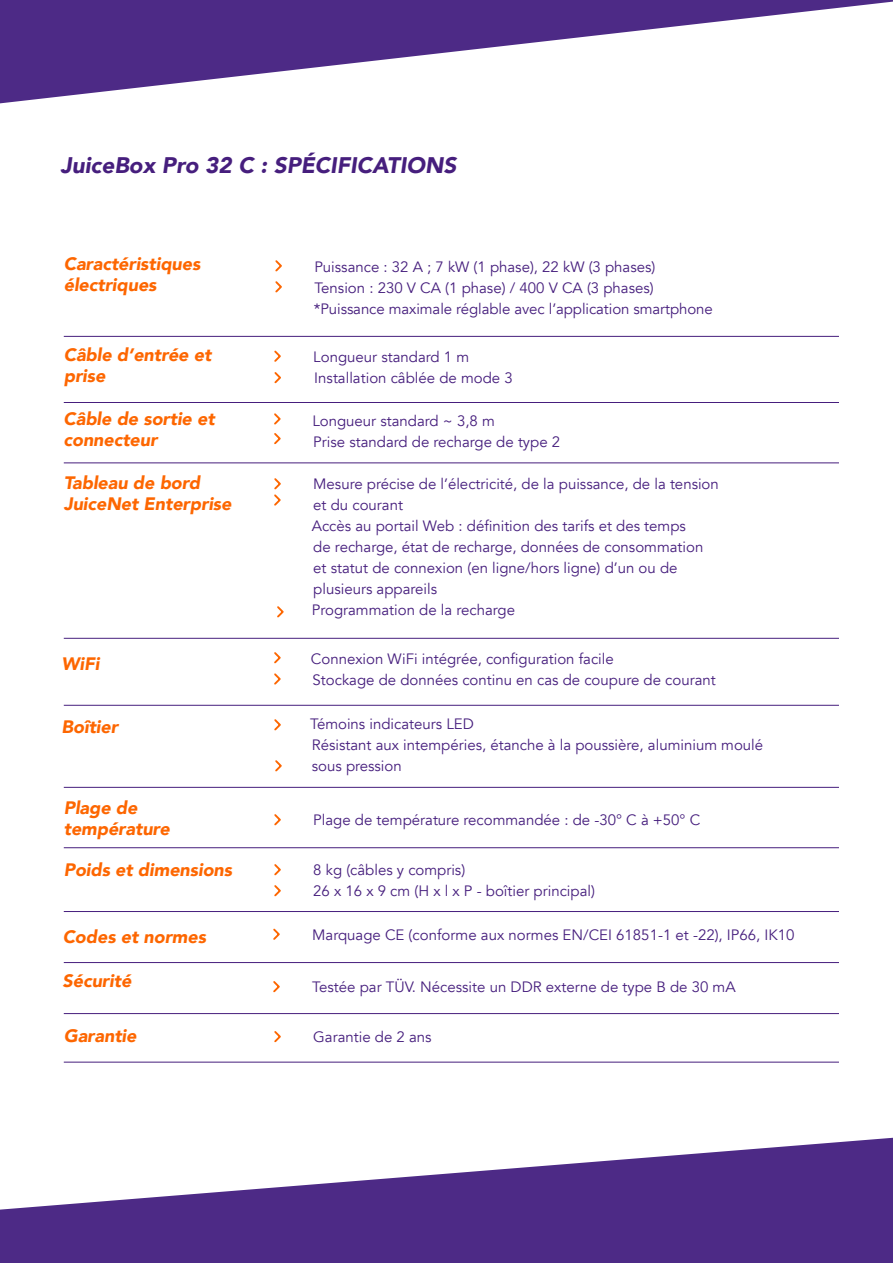
<style>
.page{position:relative;width:893px;height:1263px;background:#fff}
.page>*{position:absolute;margin:0;border:0;box-sizing:border-box;transform-origin:0 0}
.t1{font:italic 900 22.5px "Avenir";color:#461e7d}
.t2{font:italic 900 18px/21px "Avenir";letter-spacing:-.005em;color:#fd6600}
.t3{font:15px/21px "Avenir";color:#461e7d}
</style>
<div class="page">
<svg style="left:0;top:0;width:893px;height:103px;fill:#4d2a86"></svg>
<svg style="left:275px;top:260px;width:7px;height:12px"></svg>
<svg style="left:275px;top:281px;width:7px;height:12px"></svg>
<svg style="left:274px;top:350px;width:7px;height:12px"></svg>
<svg style="left:273px;top:928px;width:7px;height:12px"></svg>
<svg style="left:273px;top:981px;width:7px;height:12px"></svg>
<svg style="left:274px;top:719px;width:7px;height:12px"></svg>
<svg style="left:274px;top:864px;width:7px;height:12px"></svg>
<svg style="left:274px;top:885px;width:7px;height:12px"></svg>
<svg style="left:274px;top:1031px;width:7px;height:12px"></svg>
<hr style="left:64px;top:336px;width:775px;height:1px;background:#461e7d">
<hr style="left:64px;top:402px;width:775px;height:1px;background:#461e7d">
<hr style="left:64px;top:462px;width:775px;height:1px;background:#461e7d">
<hr style="left:64px;top:787px;width:775px;height:1px;background:#461e7d">
<hr style="left:64px;top:962px;width:775px;height:1px;background:#461e7d">
<hr style="left:64px;top:1013px;width:775px;height:1px;background:#461e7d">
<hr style="left:64px;top:911px;width:775px;height:1px;background:#461e7d">
<hr style="left:64px;top:847px;width:775px;height:1px;background:#461e7d">
<svg style="left:274px;top:814px;width:7px;height:12px"></svg>
<hr style="left:64px;top:638px;width:775px;height:1px;background:#461e7d">
<hr style="left:64px;top:705px;width:775px;height:1px;background:#461e7d">
<svg style="left:0;top:1138px;width:893px;height:125px;fill:#4d2a86"></svg>
<svg style="left:274px;top:372px;width:7px;height:12px"></svg>
<svg style="left:274px;top:413px;width:7px;height:32px"></svg>
<svg style="left:274px;top:478px;width:7px;height:28px"></svg>
<svg style="left:274px;top:652px;width:7px;height:12px"></svg>
<svg style="left:274px;top:673px;width:7px;height:12px"></svg>
<svg style="left:275px;top:760px;width:7px;height:12px"></svg>
<hr style="left:64px;top:1062px;width:775px;height:1px;background:#461e7d">
<svg style="left:277px;top:606px;width:7px;height:12px"></svg>
<h1 class="t1" style="left:61px;top:147px;width:397px">JuiceBox Pro 32 C : SPÉCIFICATIONS</h1>
<p class="t2" style="left:64px;top:253px;width:138px">Caractéristiques électriques</p>
<p class="t2" style="left:64px;top:344px;width:149px">Câble d’entrée et prise</p>
<p class="t2" style="left:64px;top:408px;width:153px">Câble de sortie et connecteur</p>
<p class="t2" style="left:64px;top:472px;width:169px">Tableau de bord<br>JuiceNet Enterprise</p>
<p class="t3" style="left:314px;top:256px;width:401px">Puissance : 32 A ; 7 kW (1 phase), 22 kW (3 phases)<br>Tension : 230 V CA (1 phase) / 400 V CA (3 phases) *Puissance maximale réglable avec l’application smartphone</p>
<p class="t3" style="left:313px;top:346px;width:201px">Longueur standard 1 m<br>Installation câblée de mode 3</p>
<p class="t3" style="left:312px;top:410px;width:249px">Longueur standard ~ 3,8 m<br>Prise standard de recharge de type 2</p>
<p class="t3" style="left:312px;top:474px;width:409px">Mesure précise de l’électricité, de la puissance, de la tension et du courant<br>Accès au portail Web : définition des tarifs et des temps<br>de recharge, état de recharge, données de consommation et statut de connexion (en ligne/hors ligne) d’un ou de plusieurs appareils<br>Programmation de la recharge</p>
<p class="t2" style="left:62px;top:653px;width:39px">WiFi</p>
<p class="t3" style="left:311px;top:648px;width:406px">Connexion WiFi intégrée, configuration facile<br>Stockage de données continu en cas de coupure de courant</p>
<p class="t2" style="left:62px;top:716px;width:58px">Boîtier</p>
<p class="t2" style="left:64px;top:797px;width:108px">Plage de température</p>
<p class="t2" style="left:64px;top:859px;width:170px">Poids et dimensions</p>
<p class="t3" style="left:310px;top:714px;width:455px">Témoins indicateurs LED<br>Résistant aux intempéries, étanche à la poussière, aluminium moulé sous pression</p>
<p class="t3" style="left:313px;top:810px;width:389px">Plage de température recommandée : de -30° C à +50° C</p>
<p class="t3" style="left:313px;top:860px;width:283px">8 kg (câbles y compris)<br>26 x 16 x 9 cm (H x l x P - boîtier principal)</p>
<p class="t2" style="left:63px;top:926px;width:145px">Codes et normes</p>
<p class="t3" style="left:312px;top:924px;width:484px">Marquage CE (conforme aux normes EN/CEI 61851-1 et -22), IP66, IK10</p>
<p class="t3" style="left:312px;top:977px;width:425px">Testée par TÜV. Nécessite un DDR externe de type B de 30 mA</p>
<p class="t2" style="left:63px;top:969px;width:70px">Sécurité</p>
<p class="t2" style="left:64px;top:1025px;width:74px">Garantie</p>
<p class="t3" style="left:313px;top:1027px;width:120px">Garantie de 2 ans</p>
</div>
